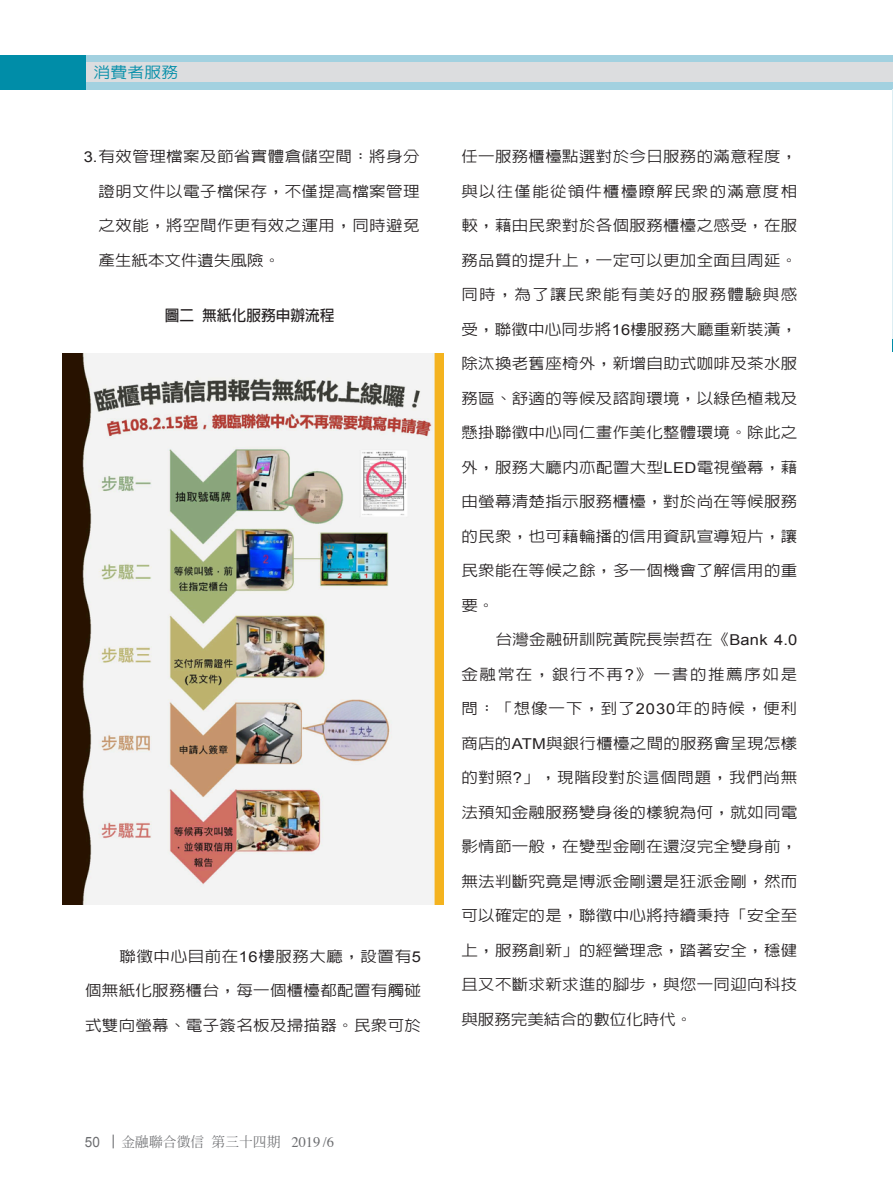
<style>
.page{position:relative;width:893px;height:1191px;background:#fff}
.page>*{position:absolute;margin:0;border:0;box-sizing:border-box;transform-origin:0 0}
.t1{font:500 15.3px "AR Hei B5";letter-spacing:.01em;color:#008da8;scale:1.1 1}
._07_內文{font:500 15px "AR Hei B5";letter-spacing:.02em;color:#231f20;scale:1.1 1}
._07_內文-2{font:500 15px "AR Hei B5";letter-spacing:.075em;color:#231f20;scale:1.1 1}
._07_內文-3{font:500 15px "AR Hei B5";color:#231f20;scale:1.1 1}
._07_內文-4{font:500 15px "AR Hei B5";letter-spacing:.055em;color:#231f20;scale:1.1 1}
._07_內文-5{font:500 15px "AR Hei B5";letter-spacing:.04em;color:#231f20;scale:1.1 1}
._07_內文-6{font:500 15px "AR Hei B5";letter-spacing:.1em;color:#231f20;scale:1.1 1}
._09_統計圖標題{font:700 15px "AR Hei B5";color:#231f20}
.t2{font:14.25px "Arial";color:#6c6d70;scale:.95 1}
.t3{font:500 13.8px "AR Ming B5";color:#6c6d70}
.s1{font-family:"Arial";font-weight:400}
.s2{font-family:"Times";font-weight:400;font-size:14.55px}
</style>
<div class="page">
<div style="left:0;top:55px;width:893px;height:34px;background:#a2d1e0"></div>
<div style="left:0;top:62px;width:893px;height:20px;background:#dcdddf"></div>
<div style="left:0;top:55px;width:85px;height:34px;background:#008da8"></div>
<svg style="left:113px;top:1134px;width:1px;height:14px"></svg>
<img style="left:62px;top:353px;width:382px;height:551px">
<p class="t1" style="left:94px;top:65px;width:79px">消費者服務</p>
<p class="_07_內文" style="left:84px;top:149px;width:307px"><span class="s1">3.</span>有效管理檔案及節省實體倉儲空間：將身分</p>
<p class="_07_內文" style="left:99px;top:183px;width:293px">證明文件以電子檔保存，不僅提高檔案管理</p>
<p class="_07_內文" style="left:99px;top:218px;width:293px">之效能，將空間作更有效之運用，同時避免</p>
<p class="_07_內文-3" style="left:99px;top:252px;width:166px">產生紙本文件遺失風險。</p>
<p class="_09_統計圖標題" style="left:165px;top:308px;width:171px">圖二無紙化服務申辦流程</p>
<p class="_07_內文" style="left:120px;top:948px;width:275px">聯徵中心目前在<span class="s1">16</span>樓服務大廳，設置有<span class="s1">5</span></p>
<p class="_07_內文" style="left:85px;top:983px;width:307px">個無紙化服務櫃台，每一個櫃檯都配置有觸碰</p>
<p class="_07_內文" style="left:85px;top:1017px;width:307px">式雙向螢幕、電子簽名板及掃描器。民眾可於</p>
<p class="t2" style="left:85px;top:1132px;width:17px">50</p>
<p class="t3" style="left:122px;top:1135px;width:214px">金融聯合徵信第三十四期 <span class="s2">2019 /6</span></p>
<p class="_07_內文" style="left:461px;top:149px;width:307px">任一服務櫃檯點選對於今日服務的滿意程度，</p>
<p class="_07_內文-2" style="left:461px;top:183px;width:307px">與以往僅能從領件櫃檯瞭解民眾的滿意度相</p>
<p class="_07_內文" style="left:461px;top:218px;width:307px">較，藉由民眾對於各個服務櫃檯之感受，在服</p>
<p class="_07_內文" style="left:461px;top:252px;width:307px">務品質的提升上，一定可以更加全面且周延。</p>
<p class="_07_內文-2" style="left:461px;top:287px;width:307px">同時，為了讓民眾能有美好的服務體驗與感</p>
<p class="_07_內文" style="left:461px;top:321px;width:307px">受，聯徵中心同步將<span class="s1">16</span>樓服務大廳重新裝潢，</p>
<p class="_07_內文" style="left:461px;top:356px;width:307px">除汰換老舊座椅外，新增自助式咖啡及茶水服</p>
<p class="_07_內文" style="left:461px;top:390px;width:307px">務區、舒適的等候及諮詢環境，以綠色植栽及</p>
<p class="_07_內文" style="left:461px;top:425px;width:307px">懸掛聯徵中心同仁畫作美化整體環境。除此之</p>
<p class="_07_內文" style="left:461px;top:459px;width:307px">外，服務大廳內亦配置大型<span class="s1">LED</span>電視螢幕，藉</p>
<p class="_07_內文" style="left:461px;top:494px;width:307px">由螢幕清楚指示服務櫃檯，對於尚在等候服務</p>
<p class="_07_內文" style="left:461px;top:528px;width:307px">的民眾，也可藉輪播的信用資訊宣導短片，讓</p>
<p class="_07_內文" style="left:461px;top:563px;width:307px">民眾能在等候之餘，多一個機會了解信用的重</p>
<p class="_07_內文" style="left:461px;top:597px;width:31px">要。</p>
<p class="_07_內文" style="left:496px;top:632px;width:276px">台灣金融研訓院黃院長崇哲在《<span class="s1">Bank 4.0</span></p>
<p class="_07_內文-6" style="left:461px;top:666px;width:307px">金融常在，銀行不再<span class="s1">?</span>》一書的推薦序如是</p>
<p class="_07_內文-4" style="left:461px;top:701px;width:307px">問：「想像一下，到了<span class="s1">2030</span>年的時候，便利</p>
<p class="_07_內文" style="left:461px;top:735px;width:307px">商店的<span class="s1">ATM</span>與銀行櫃檯之間的服務會呈現怎樣</p>
<p class="_07_內文-5" style="left:461px;top:770px;width:307px">的對照<span class="s1">?</span>」，現階段對於這個問題，我們尚無</p>
<p class="_07_內文" style="left:461px;top:804px;width:307px">法預知金融服務變身後的樣貌為何，就如同電</p>
<p class="_07_內文" style="left:461px;top:839px;width:307px">影情節一般，在變型金剛在還沒完全變身前，</p>
<p class="_07_內文" style="left:461px;top:873px;width:307px">無法判斷究竟是博派金剛還是狂派金剛，然而</p>
<p class="_07_內文" style="left:461px;top:908px;width:307px">可以確定的是，聯徵中心將持續秉持「安全至</p>
<p class="_07_內文" style="left:461px;top:942px;width:307px">上，服務創新」的經營理念，踏著安全，穩健</p>
<p class="_07_內文" style="left:461px;top:977px;width:307px">且又不斷求新求進的腳步，與您一同迎向科技</p>
<p class="_07_內文-3" style="left:461px;top:1011px;width:211px">與服務完美結合的數位化時代。</p>
</div>
